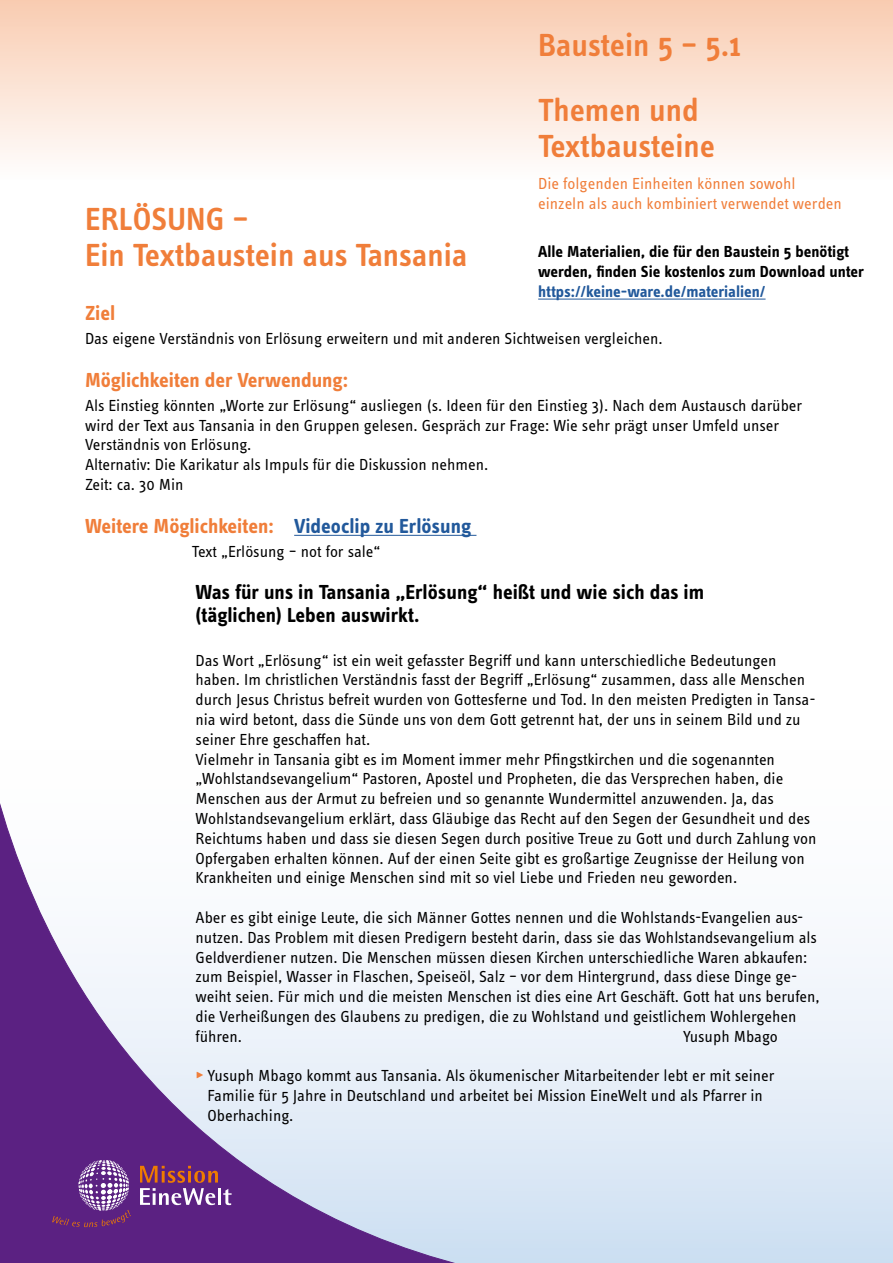
<style>
.page{position:relative;width:893px;height:1263px;background:#fff}
.page>*{position:absolute;margin:0;border:0;box-sizing:border-box;transform-origin:0 0}
.t1{font:600 33px/65.6px "Info OT Text";color:#f07e3a}
.t2{font:700 21px/22.6px "Info OT Text";color:#000}
.t3{font:700 21px "Info OT Text";color:#f07e3a}
.t4{font:16.5px/19.8px "Info OT Text";color:#000}
.t5{font:700 16.5px/19.8px "Info OT Text";color:#000}
.t6{font:16.5px/19.8px "Info OT Text";color:#f07e3a}
.t7{font:700 16.5px "Info OT Text";color:#22599b}
.s1{color:#22599b}
.s2{color:#f07e3a}
</style>
<div class="page">
<svg style="left:0;top:0;width:893px;height:159px;background:#fbe1d2"></svg>
<hr style="left:538px;top:299px;width:227px;height:1px;background:#22599b">
<svg style="left:0;top:803px;width:893px;height:460px"></svg>
<svg style="left:140px;top:1166px;width:92px;height:39px;background:#895184"></svg>
<svg style="left:52px;top:1160px;width:79px;height:67px;background:#764491"></svg>
<hr style="left:294px;top:535px;width:182px;height:1px;background:#22599b">
<h1 class="t1" style="left:538px;top:11px;width:205px">Baustein 5 – 5.1<br>Themen und</h1>
<h1 class="t1" style="left:538px;top:113px;width:178px">Textbausteine</h1>
<p class="t6" style="left:538px;top:173px;width:305px">Die folgenden Einheiten können sowohl einzeln als auch kombiniert verwendet werden</p>
<p class="t5" style="left:538px;top:242px;width:327px">Alle Materialien, die für den Baustein 5 benötigt werden, finden Sie kostenlos zum Download unter</p>
<p class="t7" style="left:538px;top:281px;width:229px">https://keine-ware.de/materialien/</p>
<h1 class="t1" style="left:85px;top:201px;width:384px;line-height:35.5px">ERLÖSUNG –<br>Ein Textbaustein aus Tansania</h1>
<p class="t3" style="left:85px;top:300px;width:32px">Ziel</p>
<p class="t4" style="left:85px;top:329px;width:579px">Das eigene Verständnis von Erlösung erweitern und mit anderen Sichtweisen vergleichen.</p>
<p class="t3" style="left:85px;top:367px;width:265px">Möglichkeiten der Verwendung:</p>
<p class="t4" style="left:85px;top:395px;width:719px">Als Einstieg könnten „Worte zur Erlösung“ ausliegen (s. Ideen für den Einstieg 3). Nach dem Austausch darüber wird der Text aus Tansania in den Gruppen gelesen. Gespräch zur Frage: Wie sehr prägt unser Umfeld unser Verständnis von Erlösung.<br>Alternativ: Die Karikatur als Impuls für die Diskussion nehmen.<br>Zeit: ca. 30 Min</p>
<p class="t3" style="left:85px;top:513px;width:388px">Weitere Möglichkeiten: <span class="s1">Videoclip zu Erlösung</span></p>
<p class="t4" style="left:192px;top:541px;width:190px">Text „Erlösung – not for sale“</p>
<p class="t2" style="left:196px;top:580px;width:510px">Was für uns in Tansania „Erlösung“ heißt und wie sich das im (täglichen) Leben auswirkt.</p>
<p class="t4" style="left:196px;top:650px;width:622px">Das Wort „Erlösung“ ist ein weit gefasster Begriff und kann unterschiedliche Bedeutungen haben. Im christlichen Verständnis fasst der Begriff „Erlösung“ zusammen, dass alle Menschen durch Jesus Christus befreit wurden von Gottesferne und Tod. In den meisten Predigten in Tansa&shy;nia wird betont, dass die Sünde uns von dem Gott getrennt hat, der uns in seinem Bild und zu seiner Ehre geschaffen hat.<br>Vielmehr in Tansania gibt es im Moment immer mehr Pfingstkirchen und die sogenannten „Wohlstandsevangelium“ Pastoren, Apostel und Propheten, die das Versprechen haben, die Menschen aus der Armut zu befreien und so genannte Wundermittel anzuwenden. Ja, das Wohlstandsevangelium erklärt, dass Gläubige das Recht auf den Segen der Gesundheit und des Reichtums haben und dass sie diesen Segen durch positive Treue zu Gott und durch Zahlung von Opfergaben erhalten können. Auf der einen Seite gibt es großartige Zeugnisse der Heilung von Krankheiten und einige Menschen sind mit so viel Liebe und Frieden neu geworden.</p>
<p class="t4" style="left:196px;top:907px;width:626px">Aber es gibt einige Leute, die sich Männer Gottes nennen und die Wohlstands-Evangelien aus&shy;nutzen. Das Problem mit diesen Predigern besteht darin, dass sie das Wohlstandsevangelium als Geldverdiener nutzen. Die Menschen müssen diesen Kirchen unterschiedliche Waren abkaufen: zum Beispiel, Wasser in Flaschen, Speiseöl, Salz – vor dem Hintergrund, dass diese Dinge ge&shy;weiht seien. Für mich und die meisten Menschen ist dies eine Art Geschäft. Gott hat uns berufen, die Verheißungen des Glaubens zu predigen, die zu Wohlstand und geistlichem Wohlergehen führen.</p>
<p class="t4" style="left:683px;top:1026px;width:96px">Yusuph Mbago</p>
<p class="t4" style="left:208px;top:1066px;width:569px;text-indent:-12px"><span class="s2">▸</span> Yusuph Mbago kommt aus Tansania. Als ökumenischer Mitarbeitender lebt er mit seiner<br>Familie für 5 Jahre in Deutschland und arbeitet bei Mission EineWelt und als Pfarrer in<br>Oberhaching.</p>
</div>
